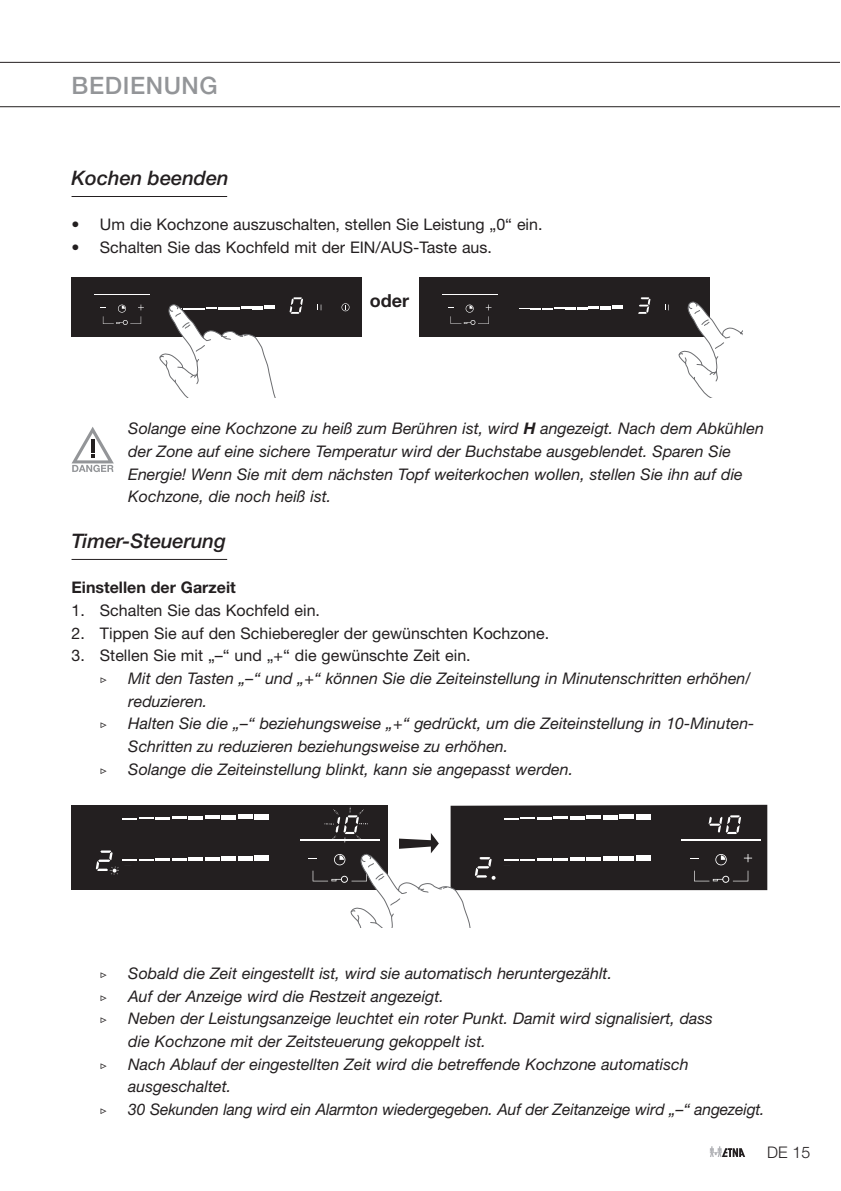
<style>
.page{position:relative;width:841px;height:1191px;background:#fff}
.page>*{position:absolute;margin:0;border:0;box-sizing:border-box;transform-origin:0 0}
.t1{font:500 24px "Helvetica Neue";letter-spacing:.025em;color:#939598}
.t2{font:italic 500 20px "Helvetica Neue";color:#231f20}
.t3{font:700 18px "Helvetica Neue";color:#231f20}
.t4{font:italic 16px/22.6px "Helvetica Neue";color:#231f20}
.t5{font:16px "Helvetica Neue";color:#231f20}
.t6{font:700 16px "Helvetica Neue";color:#231f20}
.t7{font:16px "Garamond Premr Pro";color:#231f20}
.t8{font:300 16px "Helvetica Neue";color:#231f20}
.s1{font-weight:700}
</style>
<div class="page">
<hr style="left:0;top:62px;width:839px;height:1px;background:#231f20">
<hr style="left:0;top:106px;width:839px;height:1px;background:#231f20">
<svg style="left:710px;top:1146px;width:34px;height:11px"></svg>
<hr style="left:71px;top:196px;width:156px;height:1px;background:#231f20">
<hr style="left:71px;top:559px;width:156px;height:1px;background:#231f20">
<div style="left:71px;top:277px;width:291px;height:60px;background:#231f20"></div>
<div style="left:419px;top:277px;width:290px;height:60px;background:#231f20"></div>
<svg style="left:118px;top:305px;width:8px;height:8px"></svg>
<hr style="left:94px;top:294px;width:56px;height:1px;background:#fff">
<svg style="left:341px;top:303px;width:8px;height:8px"></svg>
<svg style="left:317px;top:304px;width:4px;height:6px"></svg>
<svg style="left:138px;top:305px;width:6px;height:5px"></svg>
<svg style="left:116px;top:320px;width:12px;height:5px"></svg>
<svg style="left:519px;top:306px;width:103px;height:3px"></svg>
<svg style="left:465px;top:305px;width:8px;height:8px"></svg>
<hr style="left:441px;top:294px;width:56px;height:1px;background:#fff">
<svg style="left:665px;top:304px;width:4px;height:6px"></svg>
<svg style="left:463px;top:320px;width:12px;height:5px"></svg>
<svg style="left:638px;top:297px;width:12px;height:17px"></svg>
<svg style="left:289px;top:297px;width:14px;height:17px"></svg>
<svg style="left:159px;top:304px;width:117px;height:93px"></svg>
<svg style="left:678px;top:301px;width:65px;height:96px"></svg>
<div style="left:71px;top:806px;width:317px;height:84px;background:#231f20"></div>
<div style="left:254px;top:814px;width:15px;height:5px;background:#fff"></div>
<svg style="left:123px;top:817px;width:47px;height:2px"></svg>
<hr style="left:172px;top:816px;width:14px;height:3px;background:#fff">
<hr style="left:188px;top:816px;width:15px;height:3px;background:#fff">
<hr style="left:205px;top:815px;width:14px;height:4px;background:#fff">
<hr style="left:221px;top:815px;width:15px;height:4px;background:#fff">
<div style="left:238px;top:814px;width:14px;height:5px;background:#fff"></div>
<div style="left:254px;top:855px;width:15px;height:5px;background:#fff"></div>
<svg style="left:96px;top:850px;width:90px;height:25px"></svg>
<hr style="left:188px;top:857px;width:15px;height:3px;background:#fff">
<hr style="left:205px;top:857px;width:14px;height:3px;background:#fff">
<hr style="left:221px;top:856px;width:15px;height:4px;background:#fff">
<hr style="left:238px;top:856px;width:14px;height:4px;background:#fff">
<hr style="left:300px;top:839px;width:79px;height:1px;background:#fff">
<svg style="left:312px;top:870px;width:16px;height:11px"></svg>
<svg style="left:324px;top:805px;width:443px;height:122px"></svg>
<svg style="left:71px;top:427px;width:43px;height:45px"></svg>
<h1 class="t1" style="left:71px;top:71px;width:148px">BEDIENUNG</h1>
<p class="t2" style="left:71px;top:166px;width:159px">Kochen beenden</p>
<p class="t5" style="left:71px;top:215px;width:472px">• Um die Kochzone auszuschalten, stellen Sie Leistung „0“ ein.</p>
<p class="t5" style="left:71px;top:238px;width:421px">• Schalten Sie das Kochfeld mit der EIN/AUS-Taste aus.</p>
<p class="t3" style="left:369px;top:289px;width:41px">oder</p>
<p class="t4" style="left:128px;top:417px;width:637px">Solange eine Kochzone zu heiß zum Berühren ist, wird <span class="s1">H</span> angezeigt. Nach dem Abkühlen der Zone auf eine sichere Temperatur wird der Buchstabe ausgeblendet. Sparen Sie Energie! Wenn Sie mit dem nächsten Topf weiterkochen wollen, stellen Sie ihn auf die Kochzone, die noch heiß ist.</p>
<p class="t2" style="left:71px;top:529px;width:156px">Timer-Steuerung</p>
<p class="t6" style="left:71px;top:577px;width:166px">Einstellen der Garzeit</p>
<p class="t5" style="left:71px;top:600px;width:250px">1. Schalten Sie das Kochfeld ein.</p>
<p class="t5" style="left:71px;top:623px;width:479px">2. Tippen Sie auf den Schieberegler der gewünschten Kochzone.</p>
<p class="t5" style="left:71px;top:646px;width:400px">3. Stellen Sie mit „–“ und „+“ die gewünschte Zeit ein.</p>
<p class="t7" style="left:100px;top:669px;width:9px">▷</p>
<p class="t4" style="left:128px;top:666px;width:623px">Mit den Tasten „–“ und „+“ können Sie die Zeiteinstellung in Minutenschritten erhöhen/ reduzieren.</p>
<p class="t7" style="left:100px;top:714px;width:9px">▷</p>
<p class="t4" style="left:128px;top:712px;width:627px">Halten Sie die „–“ beziehungsweise „+“ gedrückt, um die Zeiteinstellung in 10-Minuten-<br>Schritten zu reduzieren beziehungsweise zu erhöhen.</p>
<p class="t7" style="left:100px;top:760px;width:9px">▷</p>
<p class="t4" style="left:128px;top:757px;width:446px">Solange die Zeiteinstellung blinkt, kann sie angepasst werden.</p>
<p class="t7" style="left:100px;top:964px;width:9px">▷</p>
<p class="t4" style="left:128px;top:961px;width:485px">Sobald die Zeit eingestellt ist, wird sie automatisch heruntergezählt.</p>
<p class="t7" style="left:100px;top:987px;width:9px">▷</p>
<p class="t4" style="left:128px;top:984px;width:317px">Auf der Anzeige wird die Restzeit angezeigt.</p>
<p class="t7" style="left:100px;top:1009px;width:9px">▷</p>
<p class="t4" style="left:128px;top:1007px;width:586px">Neben der Leistungsanzeige leuchtet ein roter Punkt. Damit wird signalisiert, dass die Kochzone mit der Zeitsteuerung gekoppelt ist.</p>
<p class="t7" style="left:100px;top:1055px;width:9px">▷</p>
<p class="t4" style="left:128px;top:1052px;width:561px">Nach Ablauf der eingestellten Zeit wird die betreffende Kochzone automatisch ausgeschaltet.</p>
<p class="t7" style="left:100px;top:1100px;width:9px">▷</p>
<p class="t4" style="left:128px;top:1097px;width:637px">30 Sekunden lang wird ein Alarmton wiedergegeben. Auf der Zeitanzeige wird „–“ angezeigt.</p>
<p class="t8" style="left:766px;top:1142px;width:45px">DE 15</p>
</div>
